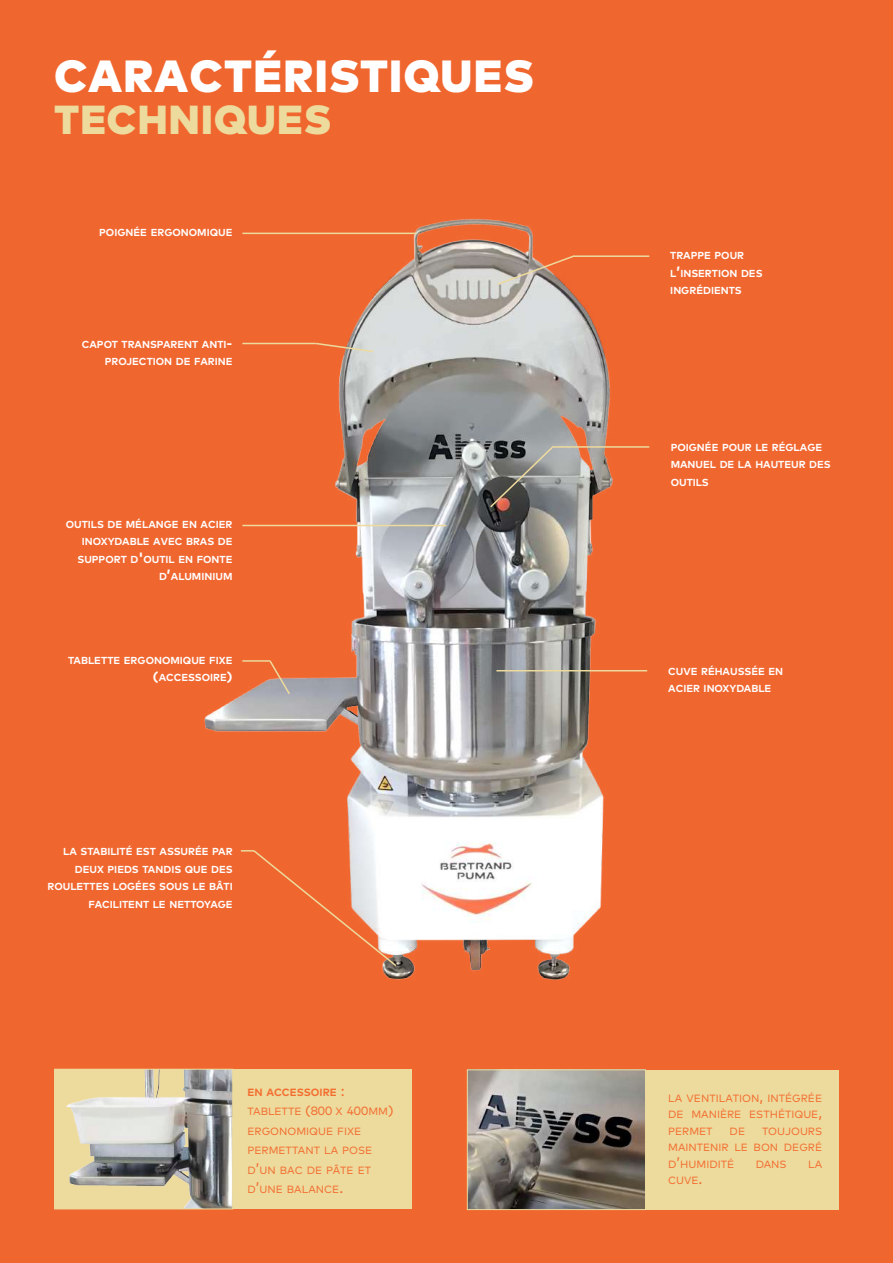
<style>
.page{position:relative;width:893px;height:1263px;background:#f0662f}
.page>*{position:absolute;margin:0;border:0;box-sizing:border-box;transform-origin:0 0}
.t1{font:900 45px "Mark";letter-spacing:.03em;color:#fff}
.t2{font:900 40.5px "Mark";letter-spacing:.03em;color:#edda9d}
.t3{font:10.5px/19.5px "Mark";color:#f36e31;text-align:justify}
.t4{font:700 10.2px/17.4px "Mark";color:#fff;text-align:right}
.s1{font-size:14.55px}
.s2{font-size:13.5px}
.s3{font-weight:700}
.s4{font-size:15px}
.s5{font-size:12px}
</style>
<div class="page">
<div style="left:54px;top:1069px;width:357px;height:140px;background:#edda9d"></div>
<img style="left:204px;top:219px;width:446px;height:761px">
<svg style="left:489px;top:445px;width:65px;height:64px;background:#757371"></svg>
<hr style="left:552px;top:446px;width:97px;height:2px;background:#edda9d">
<hr style="left:242px;top:525px;width:204px;height:1px;background:#edda9d">
<hr style="left:573px;top:255px;width:76px;height:2px;background:#edda9d">
<hr style="left:496px;top:670px;width:151px;height:1px;background:#edda9d">
<hr style="left:242px;top:233px;width:175px;height:1px;background:#edda9d">
<svg style="left:314px;top:342px;width:61px;height:11px"></svg>
<hr style="left:242px;top:343px;width:74px;height:1px;background:#edda9d">
<div style="left:482px;top:1070px;width:357px;height:139px;background:#edda9d"></div>
<img style="left:469px;top:1072px;width:174px;height:135px">
<div style="left:467px;top:1070px;width:178px;height:139px;border:1px solid #edda9d"></div>
<svg style="left:496px;top:254px;width:79px;height:32px"></svg>
<svg style="left:241px;top:849px;width:157px;height:119px"></svg>
<hr style="left:242px;top:660px;width:28px;height:2px;background:#edda9d">
<svg style="left:268px;top:659px;width:23px;height:37px"></svg>
<img style="left:66px;top:1071px;width:165px;height:136px">
<div style="left:55px;top:1069px;width:178px;height:140px;border:1px solid #edda9d"></div>
<h1 class="t1" style="left:55px;top:47px;width:481px">CARACTÉRISTIQUES</h1>
<h2 class="t2" style="left:55px;top:93px;width:278px">TECHNIQUES</h2>
<p class="t4" style="left:99px;top:224px;width:135px">POIGNÉE ERGONOMIQUE</p>
<p class="t4" style="left:82px;top:335px;width:152px">CAPOT TRANSPARENT ANTI<span class="s1">-<br></span>PROJECTION DE FARINE</p>
<p class="t4" style="left:66px;top:515px;width:168px">OUTILS DE MÉLANGE EN ACIER<br>INOXYDABLE AVEC BRAS DE<br>SUPPORT D<span class="s1">'</span>OUTIL EN FONTE<br>D<span class="s1">’</span>ALUMINIUM</p>
<p class="t4" style="left:68px;top:651px;width:166px">TABLETTE ERGONOMIQUE FIXE <span class="s2">(</span>ACCESSOIRE<span class="s2">)</span></p>
<p class="t4" style="left:47px;top:843px;width:187px">LA STABILITÉ EST ASSURÉE PAR<br>DEUX PIEDS TANDIS QUE DES<br>ROULETTES LOGÉES SOUS LE BÂTI<br>FACILITENT LE NETTOYAGE</p>
<p class="t3" style="left:247px;top:1082px;width:148px;text-align:left"><span class="s3">EN ACCESSOIRE</span> <span class="s4">:<br></span>TABLETTE <span class="s2">(</span><span class="s5">800</span> X <span class="s5">400</span>MM<span class="s2">)<br></span>ERGONOMIQUE FIXE<br>PERMETTANT LA POSE<br>D<span class="s4">’</span>UN BAC DE PÂTE ET<br>D<span class="s4">’</span>UNE BALANCE<span class="s4">.</span></p>
<p class="t4" style="left:670px;top:247px;width:94px;text-align:left">TRAPPE POUR<br>L<span class="s1">’</span>INSERTION DES<br>INGRÉDIENTS</p>
<p class="t4" style="left:671px;top:438px;width:162px;text-align:left">POIGNÉE POUR LE RÉGLAGE<br>MANUEL DE LA HAUTEUR DES<br>OUTILS</p>
<p class="t4" style="left:668px;top:662px;width:117px;text-align:left">CUVE RÉHAUSSÉE EN<br>ACIER INOXYDABLE</p>
<p class="t3" style="left:668px;top:1089px;width:155px;line-height:16.5px">LA VENTILATION<span class="s4">,</span> INTÉGRÉE DE MANIÈRE ESTHÉTIQUE<span class="s4">, </span>PERMET</p>
<p class="t3" style="left:668px;top:1122px;width:155px;line-height:16.5px;text-indent:94px">TOUJOURS MAINTENIR LE BON DEGRÉ D<span class="s4">’</span>HUMIDITÉ</p>
<p class="t3" style="left:730px;top:1121px;width:17px">DE</p>
<p class="t3" style="left:756px;top:1154px;width:33px">DANS</p>
<p class="t3" style="left:808px;top:1154px;width:16px">LA</p>
<p class="t3" style="left:668px;top:1170px;width:36px">CUVE<span class="s4">.</span></p>
</div>
